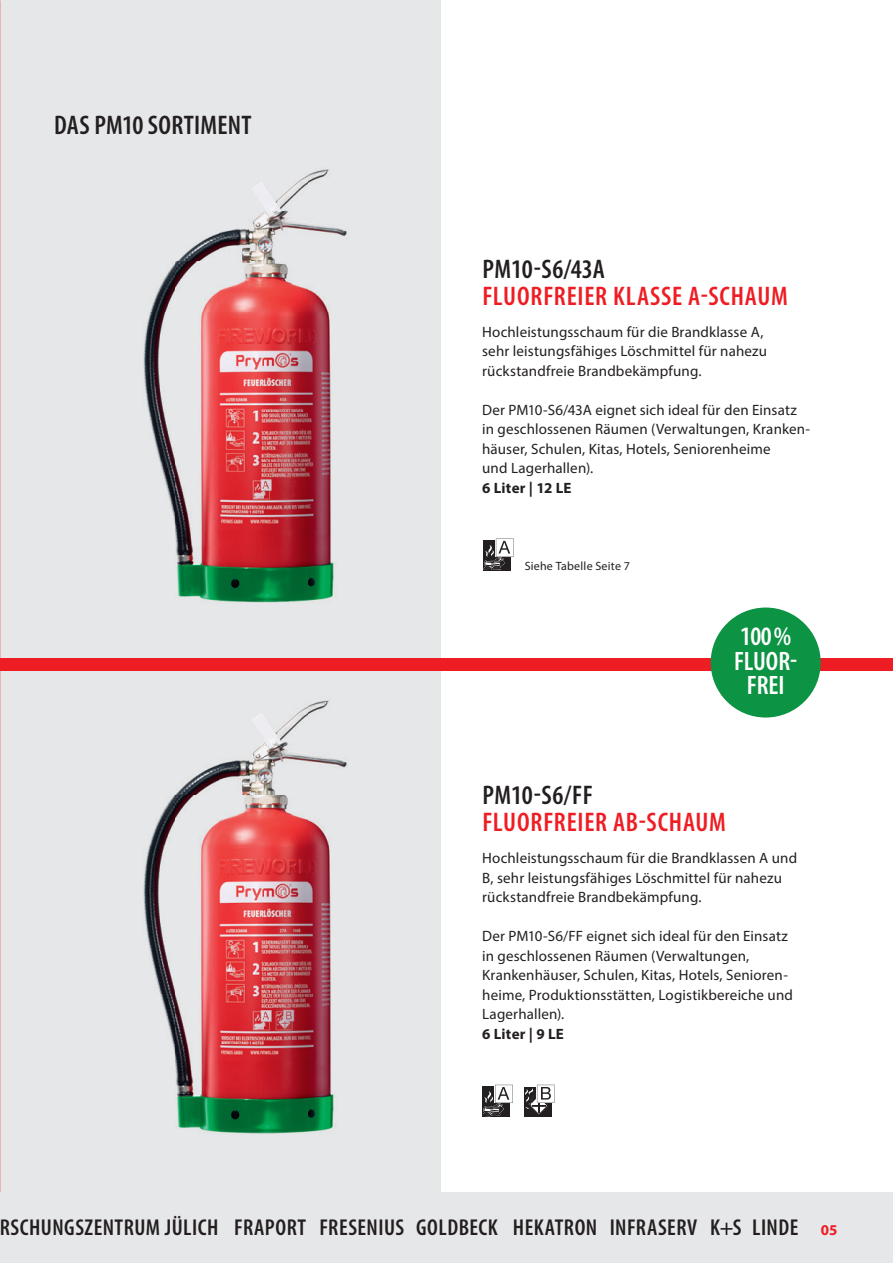
<style>
.page{position:relative;width:893px;height:1263px;background:#fff}
.page>*{position:absolute;margin:0;border:0;box-sizing:border-box;transform-origin:0 0}
.t1{font:600 condensed 27px "Myriad Pro";letter-spacing:.03em;color:#ee1d23}
.t2{font:600 condensed 27px "Myriad Pro";letter-spacing:.01em;color:#231f20}
.t3{font:600 condensed 26.7px/24.5px "Myriad Pro";color:#fff;text-align:center}
.t4{font:600 condensed 23.1px "Myriad Pro";letter-spacing:.02em;color:#231f20}
.t5{font:15px/19.5px "Myriad Pro";letter-spacing:.01em;color:#231f20}
.t6{font:700 15px "Myriad Pro";letter-spacing:.015em;color:#231f20}
.t7{font:12px "Myriad Pro";letter-spacing:.02em;color:#231f20}
.s1{font-weight:700;font-stretch:normal;font-size:15px;color:#ee1d23}
</style>
<div class="page">
<div style="left:0;top:0;width:441px;height:1200px;background:#e6e7e9"></div>
<img style="left:143px;top:700px;width:204px;height:434px">
<div style="left:0;top:659px;width:893px;height:12px;background:#ee1d23"></div>
<div style="left:711px;top:607px;width:110px;height:110px;background:#0d9344;border-radius:50%"></div>
<svg style="left:537px;top:1084px;width:18px;height:1px"></svg>
<svg style="left:524px;top:1085px;width:31px;height:31px"></svg>
<div style="left:495px;top:1084px;width:18px;height:19px;background:#d4d3d4"></div>
<svg style="left:482px;top:1085px;width:31px;height:32px"></svg>
<svg style="left:496px;top:538px;width:18px;height:1px"></svg>
<svg style="left:483px;top:539px;width:31px;height:32px"></svg>
<img style="left:143px;top:169px;width:204px;height:434px">
<div style="left:0;top:1192px;width:893px;height:71px;background:#e6e7e9"></div>
<h1 class="t2" style="left:54px;top:108px;width:199px">DAS PM10 SORTIMENT</h1>
<h1 class="t2" style="left:482px;top:252px;width:124px">PM10-S6/43A</h1>
<h1 class="t1" style="left:482px;top:279px;width:307px">FLUORFREIER KLASSE A-SCHAUM</h1>
<p class="t5" style="left:482px;top:322px;width:286px">Hochleistungsschaum für die Brandklasse A, sehr leistungsfähiges Löschmittel für nahezu rückstandfreie Brandbekämpfung.</p>
<p class="t5" style="left:482px;top:400px;width:329px">Der PM10-S6/43A eignet sich ideal für den Einsatz in geschlossenen Räumen (Verwaltungen, Kranken&shy;häuser, Schulen, Kitas, Hotels, Seniorenheime<br>und Lagerhallen).</p>
<p class="t6" style="left:482px;top:478px;width:91px">6 Liter | 12 LE</p>
<p class="t7" style="left:525px;top:559px;width:107px">Siehe Tabelle Seite 7</p>
<h2 class="t3" style="left:734px;top:624px;width:65px">100 %<br>FLUOR-<br>FREI</h2>
<h1 class="t2" style="left:482px;top:778px;width:112px">PM10-S6/FF</h1>
<h1 class="t1" style="left:482px;top:805px;width:245px">FLUORFREIER AB-SCHAUM</h1>
<p class="t5" style="left:482px;top:848px;width:317px">Hochleistungsschaum für die Brandklassen A und<br>B, sehr leistungsfähiges Löschmittel für nahezu rückstandfreie Brandbekämpfung.</p>
<p class="t5" style="left:482px;top:926px;width:312px">Der PM10-S6/FF eignet sich ideal für den Einsatz in geschlossenen Räumen (Verwaltungen, Krankenhäuser, Schulen, Kitas, Hotels, Senioren&shy;heime, Produktionsstätten, Logistikbereiche und Lagerhallen).</p>
<p class="t6" style="left:482px;top:1024px;width:83px">6 Liter | 9 LE</p>
<h3 class="t4" style="left:-1px;top:1213px;width:840px">RSCHUNGSZENTRUM JÜLICH FRAPORT FRESENIUS GOLDBECK HEKATRON INFRASERV K+S LINDE <span class="s1">05</span></h3>
</div>
